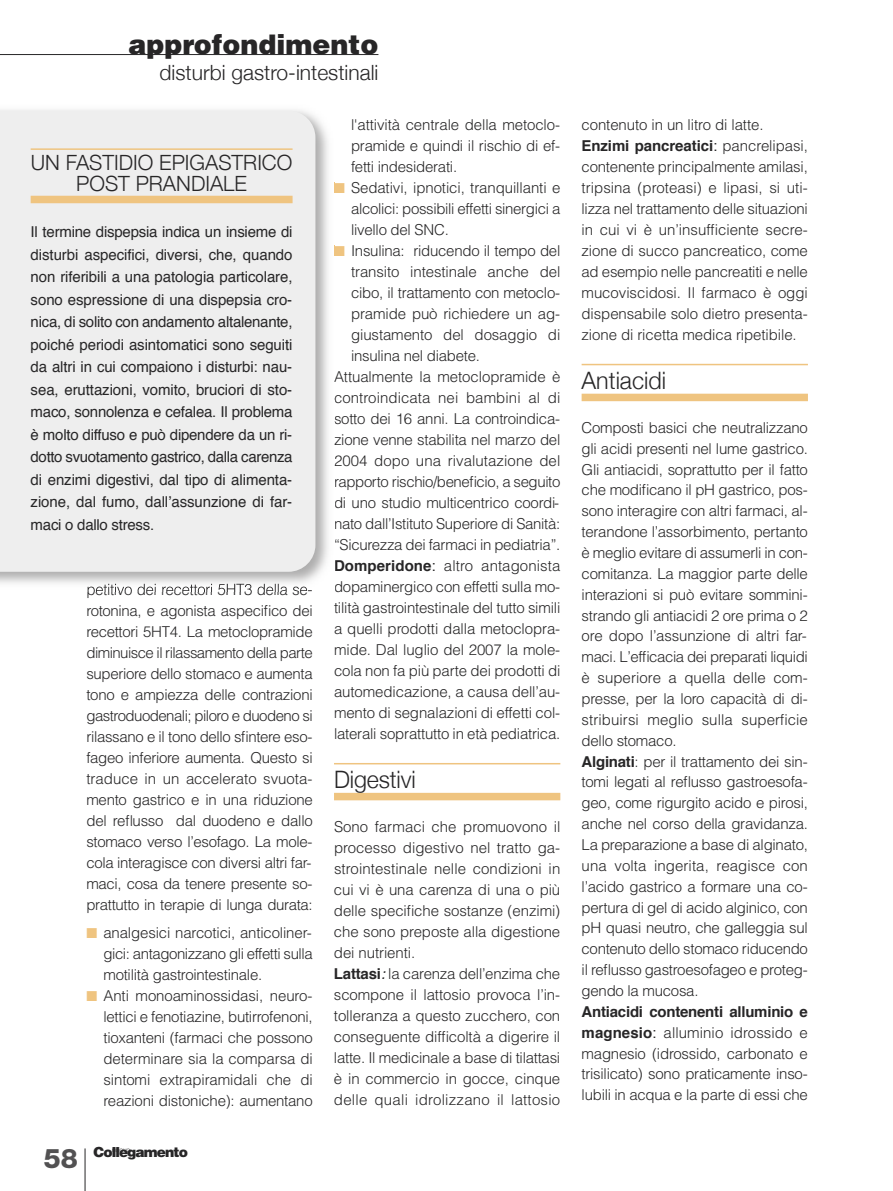
<style>
.page{position:relative;width:893px;height:1191px;background:#fff}
.page>*{position:absolute;margin:0;border:0;box-sizing:border-box;transform-origin:0 0}
.t1{font:900 27px "Helvetica";color:#272627}
.t2{font:300 24px "Helvetica Neue";letter-spacing:-.005em;color:#272627}
.t3{font:300 21px/21px "Helvetica Neue";color:#272627;text-align:center}
.t4{font:300 15px/21px "Helvetica";letter-spacing:-.015em;color:#272627;text-align:justify}
.t5{font:15px/22.5px "Helvetica";letter-spacing:-.005em;color:#272627;text-align:justify}
.t6{font:300 15px "Helvetica";letter-spacing:.005em;color:#272627}
.t7{font:900 13.8px "Helvetica";letter-spacing:-.07em;color:#272627}
.t8{font:300 6.45px "Helvetica Neue";letter-spacing:.015em;color:#272627}
.s1{color:#efc480}
.s2{font-family:"Helvetica Neue";font-weight:800;font-size:27px;color:#525152}
.s3{font-weight:700}
.s4{font-weight:400}
.s5{font-weight:400;font-style:italic}
</style>
<div class="page">
<hr style="left:334px;top:763px;width:226px;height:1px;background:#efc480">
<div style="left:334px;top:793px;width:226px;height:7px;background:#efc480"></div>
<hr style="left:582px;top:364px;width:226px;height:1px;background:#efc480">
<div style="left:582px;top:394px;width:226px;height:7px;background:#efc480"></div>
<hr style="left:0;top:54px;width:378px;height:1px;background:#272627">
<hr style="left:85px;top:1148px;width:1px;height:43px;background:#272627">
<img style="left:0;top:110px;width:335px;height:481px">
<img style="left:88px;top:584px;width:117px;height:7px">
<div style="left:0;top:111px;width:315px;height:461px;background:#eee"></div>
<hr style="left:31px;top:148px;width:262px;height:2px;background:#efc480">
<div style="left:31px;top:196px;width:262px;height:7px;background:#efc480"></div>
<h1 class="t1" style="left:128px;top:29px;width:252px">approfondimento</h1>
<h3 class="t3" style="left:160px;top:61px;width:220px">disturbi gastro-intestinali</h3>
<h3 class="t3" style="left:31px;top:152px;width:263px">UN FASTIDIO EPIGASTRICO<br>POST PRANDIALE</h3>
<p class="t5" style="left:31px;top:222px;width:263px">Il termine dispepsia indica un insieme di disturbi aspecifici, diversi, che, quando non riferibili a una patologia particolare, sono espressione di una dispepsia cro&shy;nica, di solito con andamento altalenante, poiché periodi asintomatici sono seguiti da altri in cui compaiono i disturbi: nau&shy;sea, eruttazioni, vomito, bruciori di sto&shy;maco, sonnolenza e cefalea. Il problema è molto diffuso e può dipendere da un ri&shy;dotto svuotamento gastrico, dalla carenza di enzimi digestivi, dal tipo di alimenta&shy;zione, dal fumo, dall’assunzione di far&shy;maci o dallo stress.</p>
<p class="t4" style="left:86px;top:579px;width:228px">petitivo dei recettori 5HT3 della se&shy;rotonina, e agonista aspecifico dei recettori 5HT4. La metoclopramide diminuisce il rilassamento della parte superiore dello stomaco e aumenta tono e ampiezza delle contrazioni gastroduodenali; piloro e duodeno si rilassano e il tono dello sfintere eso&shy;fageo inferiore aumenta. Questo si traduce in un accelerato svuota&shy;mento gastrico e in una riduzione del reflusso dal duodeno e dallo stomaco verso l’esofago. La mole&shy;cola interagisce con diversi altri far&shy;maci, cosa da tenere presente so&shy;prattutto in terapie di lunga durata:</p>
<p class="t4" style="left:103px;top:922px;width:211px;text-indent:-17px"><span class="s1">■</span> analgesici narcotici, anticoliner&shy;gici: antagonizzano gli effetti sulla motilità gastrointestinale.</p>
<p class="t4" style="left:103px;top:985px;width:211px;text-indent:-17px"><span class="s1">■</span> Anti monoaminossidasi, neuro&shy;lettici e fenotiazine, butirrofenoni, tioxanteni (farmaci che possono determinare sia la comparsa di sintomi extrapiramidali che di reazioni distoniche): aumentano</p>
<p class="t7" style="left:44px;top:1143px;width:145px"><span class="s2">58</span> Collegamento</p>
<p class="t8" style="left:112px;top:1145px;width:20px">nuovo</p>
<p class="t4" style="left:351px;top:114px;width:211px">l'attività centrale della metoclo&shy;pramide e quindi il rischio di ef&shy;fetti indesiderati.</p>
<p class="t4" style="left:351px;top:177px;width:211px;text-indent:-17px"><span class="s1">■</span> Sedativi, ipnotici, tranquillanti e alcolici: possibili effetti sinergici a livello del SNC.</p>
<p class="t4" style="left:334px;top:240px;width:228px"><span class="s1">■</span> Insulina: riducendo il tempo del</p>
<p class="t4" style="left:351px;top:261px;width:211px">transito intestinale anche del</p>
<p class="t4" style="left:351px;top:282px;width:211px">cibo, il trattamento con metoclo-</p>
<p class="t4" style="left:351px;top:303px;width:211px">pramide può richiedere un ag-</p>
<p class="t4" style="left:351px;top:324px;width:211px">giustamento del dosaggio di</p>
<p class="t4" style="left:351px;top:345px;width:131px">insulina nel diabete.</p>
<p class="t4" style="left:334px;top:366px;width:228px">Attualmente la metoclopramide è</p>
<p class="t6" style="left:334px;top:389px;width:228px">controindicata nei bambini al di</p>
<p class="t4" style="left:334px;top:408px;width:228px">sotto dei 16 anni. La controindica-</p>
<p class="t4" style="left:334px;top:429px;width:228px">zione venne stabilita nel marzo del</p>
<p class="t6" style="left:334px;top:452px;width:228px">2004 dopo una rivalutazione del</p>
<p class="t4" style="left:334px;top:471px;width:228px">rapporto rischio/beneficio, a seguito</p>
<p class="t4" style="left:334px;top:492px;width:227px">di uno studio multicentrico coordi-</p>
<p class="t4" style="left:334px;top:513px;width:228px">nato dall’Istituto Superiore di Sanità:</p>
<p class="t4" style="left:334px;top:534px;width:228px">“Sicurezza dei farmaci in pediatria”.</p>
<p class="t6" style="left:334px;top:557px;width:228px"><span class="s3">Domperidone</span><span class="s4">:</span> altro antagonista</p>
<p class="t4" style="left:334px;top:576px;width:228px">dopaminergico con effetti sulla mo-</p>
<p class="t4" style="left:334px;top:597px;width:228px">tilità gastrointestinale del tutto simili</p>
<p class="t4" style="left:334px;top:618px;width:228px">a quelli prodotti dalla metoclopra-</p>
<p class="t4" style="left:334px;top:639px;width:228px">mide. Dal luglio del 2007 la mole-</p>
<p class="t4" style="left:334px;top:660px;width:228px">cola non fa più parte dei prodotti di</p>
<p class="t4" style="left:334px;top:681px;width:228px">automedicazione, a causa dell’au-</p>
<p class="t4" style="left:334px;top:702px;width:228px">mento di segnalazioni di effetti col-</p>
<p class="t4" style="left:334px;top:723px;width:228px">laterali soprattutto in età pediatrica.</p>
<h2 class="t2" style="left:334px;top:764px;width:83px">Digestivi</h2>
<p class="t4" style="left:334px;top:816px;width:228px;text-align:left">Sono farmaci che promuovono il processo digestivo nel tratto ga&shy;strointestinale nelle condizioni in cui vi è una carenza di una o più delle specifiche sostanze (enzimi) che sono preposte alla digestione dei nutrienti.<br><span class="s3">Lattasi</span><span class="s5">:</span> la carenza dell’enzima che scompone il lattosio provoca l’in&shy;tolleranza a questo zucchero, con conseguente difficoltà a digerire il latte. Il medicinale a base di tilattasi è in commercio in gocce, cinque delle quali idrolizzano il lattosio</p>
<p class="t4" style="left:581px;top:114px;width:228px;text-align:left">contenuto in un litro di latte.<br><span class="s3">Enzimi pancreatici</span><span class="s4">:</span> pancrelipasi, contenente principalmente amilasi, tripsina (proteasi) e lipasi, si uti&shy;lizza nel trattamento delle situazioni in cui vi è un’insufficiente secre&shy;zione di succo pancreatico, come ad esempio nelle pancreatiti e nelle mucoviscidosi. Il farmaco è oggi dispensabile solo dietro presenta&shy;zione di ricetta medica ripetibile.</p>
<h2 class="t2" style="left:582px;top:365px;width:86px">Antiacidi</h2>
<p class="t4" style="left:582px;top:417px;width:228px;text-align:left">Composti basici che neutralizzano gli acidi presenti nel lume gastrico.<br>Gli antiacidi, soprattutto per il fatto che modificano il pH gastrico, pos&shy;sono interagire con altri farmaci, al&shy;terandone l’assorbimento, pertanto è meglio evitare di assumerli in con&shy;comitanza. La maggior parte delle interazioni si può evitare sommini&shy;strando gli antiacidi 2 ore prima o 2 ore dopo l’assunzione di altri far&shy;maci. L’efficacia dei preparati liquidi è superiore a quella delle com&shy;presse, per la loro capacità di di&shy;stribuirsi meglio sulla superficie dello stomaco.<br><span class="s3">Alginati</span>: per il trattamento dei sin&shy;tomi legati al reflusso gastroesofa&shy;geo, come rigurgito acido e pirosi, anche nel corso della gravidanza.<br>La preparazione a base di alginato, una volta ingerita, reagisce con l’acido gastrico a formare una co&shy;pertura di gel di acido alginico, con pH quasi neutro, che galleggia sul contenuto dello stomaco riducendo il reflusso gastroesofageo e proteg&shy;gendo la mucosa.</p>
<p class="t4" style="left:582px;top:1001px;width:228px"><span class="s3">Antiacidi contenenti alluminio e magnesio</span><span class="s4">:</span> alluminio idrossido e magnesio (idrossido, carbonato e trisilicato) sono praticamente inso&shy;lubili in acqua e la parte di essi che</p>
</div>
